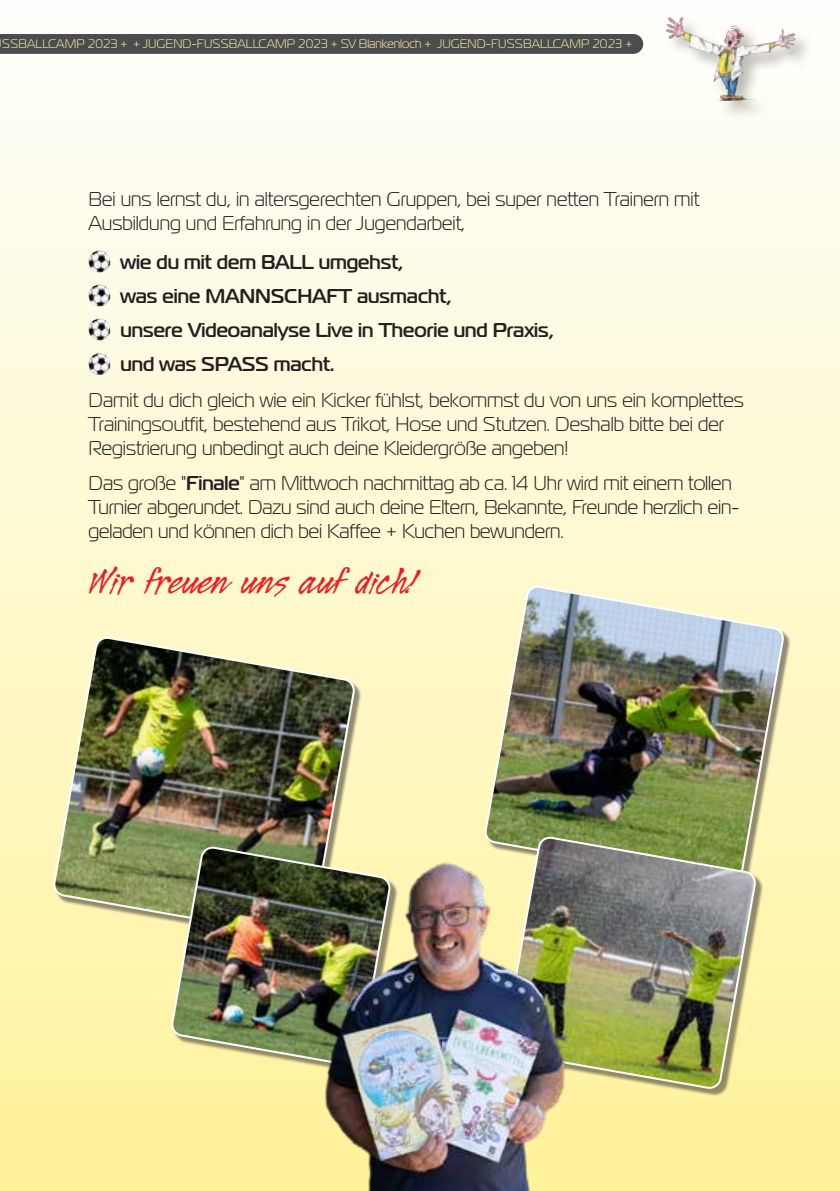
<style>
.page{position:relative;width:840px;height:1191px;background:#fff}
.page>*{position:absolute;margin:0;border:0;box-sizing:border-box;transform-origin:0 0}
.t1{font:44px "Legault Std";color:#ee1d23}
.t2{font:20px/24px "Magistral";color:#231f20}
.t3{font:700 20px/34px "Magistral";color:#231f20}
.t4{font:12.4px "Magistral";letter-spacing:.01em;color:#fff2a2}
.s1{font-weight:700}
</style>
<div class="page">
<div style="left:0;top:0;width:839px;height:1191px;background:linear-gradient(to bottom,#fefefe,#fff39a)"></div>
<img style="left:51px;top:635px;width:306px;height:305px">
<img style="left:482px;top:584px;width:303px;height:303px">
<div style="left:505px;top:839px;width:258px;height:257px;background:#231f20;opacity:.5"></div>
<img style="left:501px;top:835px;width:256px;height:256px">
<img style="left:169px;top:845px;width:134px;height:223px">
<img style="left:303px;top:836px;width:287px;height:355px">
<div style="left:664px;top:15px;width:149px;height:104px;background:#231f20;opacity:.3"></div>
<img style="left:665px;top:17px;width:24px;height:28px">
<div style="left:0;top:34px;width:643px;height:20px;background:#4b4c4d"></div>
<img style="left:88px;top:251px;width:22px;height:21px">
<img style="left:88px;top:285px;width:22px;height:21px">
<img style="left:88px;top:319px;width:22px;height:21px">
<img style="left:88px;top:353px;width:22px;height:22px">
<p class="t4" style="left:2px;top:36px;width:631px">SSBALLCAMP 2023 + + JUGEND-FUSSBALLCAMP 2023 + SV Blankenloch + JUGEND-FUSSBALLCAMP 2023 +</p>
<p class="t2" style="left:88px;top:186px;width:612px">Bei uns lernst du, in altersgerechten Gruppen, bei super netten Trainern mit<br>Ausbildung und Erfahrung in der Jugendarbeit,</p>
<p class="t3" style="left:120px;top:245px;width:435px">wie du mit dem BALL umgehst,<br>was eine MANNSCHAFT ausmacht,<br>unsere Videoanalyse Live in Theorie und Praxis, und was SPASS macht.</p>
<p class="t2" style="left:88px;top:387px;width:656px">Damit du dich gleich wie ein Kicker fühlst, bekommst du von uns ein komplettes<br>Trainingsoutfit, bestehend aus Trikot, Hose und Stutzen. Deshalb bitte bei der<br>Registrierung unbedingt auch deine Kleidergröße angeben!</p>
<p class="t2" style="left:88px;top:470px;width:652px">Das große "<span class="s1">Finale</span>" am Mittwoch nachmittag ab ca. 14 Uhr wird mit einem tollen<br>Turnier abgerundet. Dazu sind auch deine Eltern, Bekannte, Freunde herzlich ein&shy;geladen und können dich bei Kaffee + Kuchen bewundern.</p>
<h1 class="t1" style="left:88px;top:559px;width:330px">Wir freuen uns auf dich!</h1>
</div>
